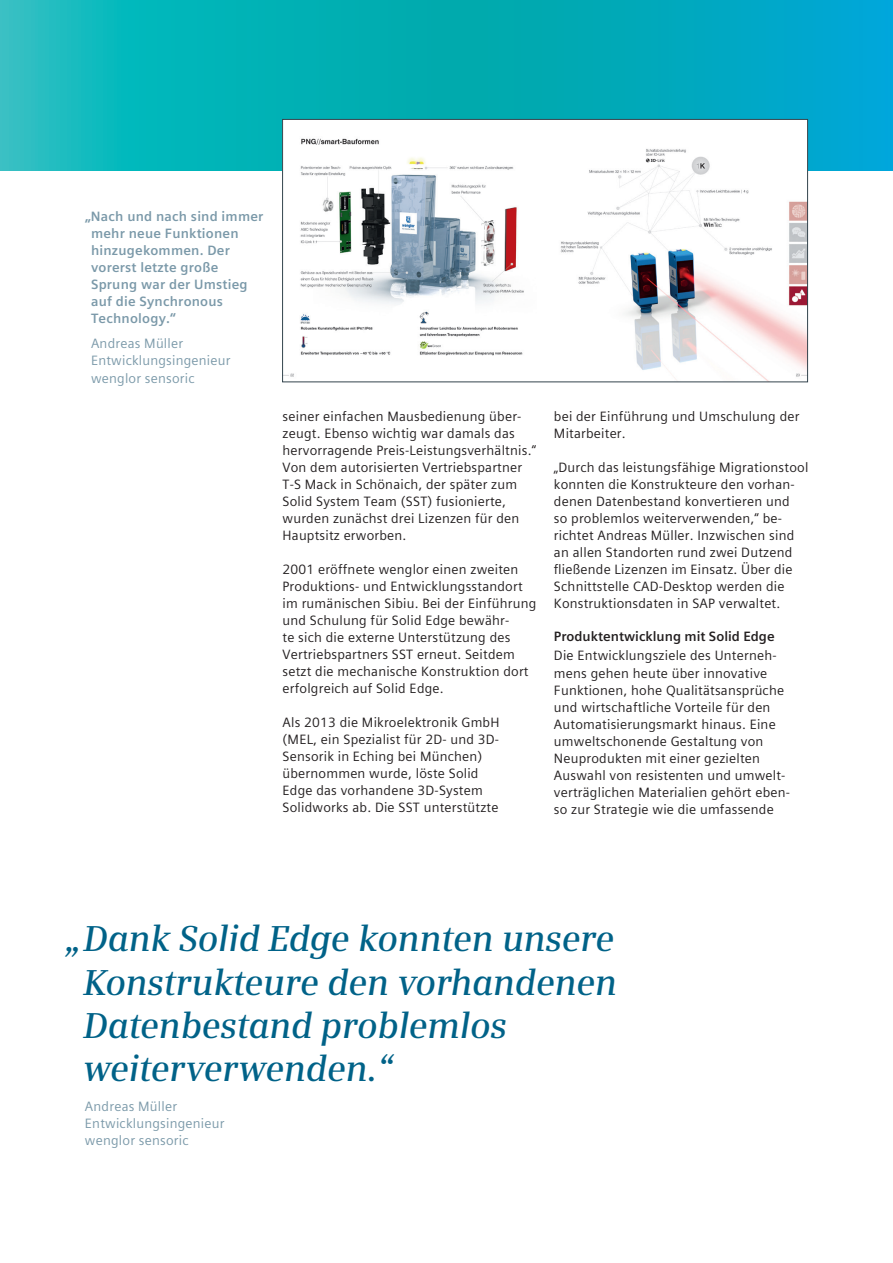
<style>
.page{position:relative;width:893px;height:1263px;background:#fff}
.page>*{position:absolute;margin:0;border:0;box-sizing:border-box;transform-origin:0 0}
.Large_quote_Serif{font:italic 600 36px/43.2px "Siemens Serif";letter-spacing:-.01em;color:#006288}
.Body_text{font:13.5px/17px "Siemens Sans Global";letter-spacing:.015em;color:#231f20}
.Quotes{font:700 13.5px/17px "Siemens Sans Global";letter-spacing:.015em;color:#7b99a9}
.Large_quote_credit{font:13.5px/17px "Siemens Sans Global";letter-spacing:.015em;color:#7b99a9}
.Quotes_credit{font:13.5px/17px "Siemens Sans Global";letter-spacing:.015em;color:#7b99a9}
.Body_subhead{font:700 13.5px "Siemens Sans Global";color:#231f20}
</style>
<div class="page">
<svg style="left:0;top:0;width:893px;height:170px;background:#05afbc"></svg>
<img style="left:284px;top:121px;width:522px;height:259px">
<div style="left:282px;top:119px;width:526px;height:263px;border:1px solid #33444d"></div>
<p class="Quotes" style="left:91px;top:208px;width:174px;text-indent:-6px">„Nach und nach sind immer mehr neue Funktionen hinzugekommen. Der vorerst letzte große<br>Sprung war der Umstieg auf die Synchronous<br>Technology.“</p>
<p class="Quotes_credit" style="left:91px;top:335px;width:141px">Andreas Müller<br>Entwicklungsingenieur wenglor sensoric</p>
<p class="Body_text" style="left:283px;top:408px;width:255px">seiner einfachen Mausbedienung über&shy;zeugt. Ebenso wichtig war damals das hervorragende Preis-Leistungsverhältnis.“ Von dem autorisierten Vertriebspartner T-S Mack in Schönaich, der später zum Solid System Team (SST) fusionierte, wurden zunächst drei Lizenzen für den Hauptsitz erworben.</p>
<p class="Body_text" style="left:283px;top:561px;width:255px">2001 eröffnete wenglor einen zweiten Produktions- und Entwicklungsstandort im rumänischen Sibiu. Bei der Einführung und Schulung für Solid Edge bewähr-<br>te sich die externe Unterstützung des Vertriebspartners SST erneut. Seitdem setzt die mechanische Konstruktion dort erfolgreich auf Solid Edge.</p>
<p class="Body_text" style="left:283px;top:714px;width:218px">Als 2013 die Mikroelektronik GmbH (MEL, ein Spezialist für 2D- und 3D-Sensorik in Eching bei München) übernommen wurde, löste Solid Edge das vorhandene 3D-System Solidworks ab. Die SST unterstützte</p>
<p class="Body_text" style="left:554px;top:408px;width:247px">bei der Einführung und Umschulung der<br>Mitarbeiter.</p>
<p class="Body_text" style="left:554px;top:459px;width:256px">„Durch das leistungsfähige Migrationstool konnten die Konstrukteure den vorhan&shy;denen Datenbestand konvertieren und<br>so problemlos weiterverwenden,“ be&shy;richtet Andreas Müller. Inzwischen sind an allen Standorten rund zwei Dutzend fließende Lizenzen im Einsatz. Über die Schnittstelle CAD-Desktop werden die Konstruktionsdaten in SAP verwaltet.</p>
<p class="Body_subhead" style="left:554px;top:626px;width:222px">Produktentwicklung mit Solid Edge</p>
<p class="Body_text" style="left:554px;top:647px;width:238px">Die Entwicklungsziele des Unterneh&shy;mens gehen heute über innovative Funktionen, hohe Qualitätsansprüche und wirtschaftliche Vorteile für den Automatisierungsmarkt hinaus. Eine umweltschonende Gestaltung von Neuprodukten mit einer gezielten Auswahl von resistenten und umwelt&shy;verträglichen Materialien gehört eben&shy;so zur Strategie wie die umfassende</p>
<p class="Large_quote_Serif" style="left:83px;top:917px;width:535px;text-indent:-18px">„Dank Solid Edge konnten unsere<br>Konstrukteure den vorhandenen<br>Datenbestand problemlos weiterverwenden.“</p>
<p class="Large_quote_credit" style="left:85px;top:1098px;width:141px">Andreas Müller<br>Entwicklungsingenieur wenglor sensoric</p>
</div>
